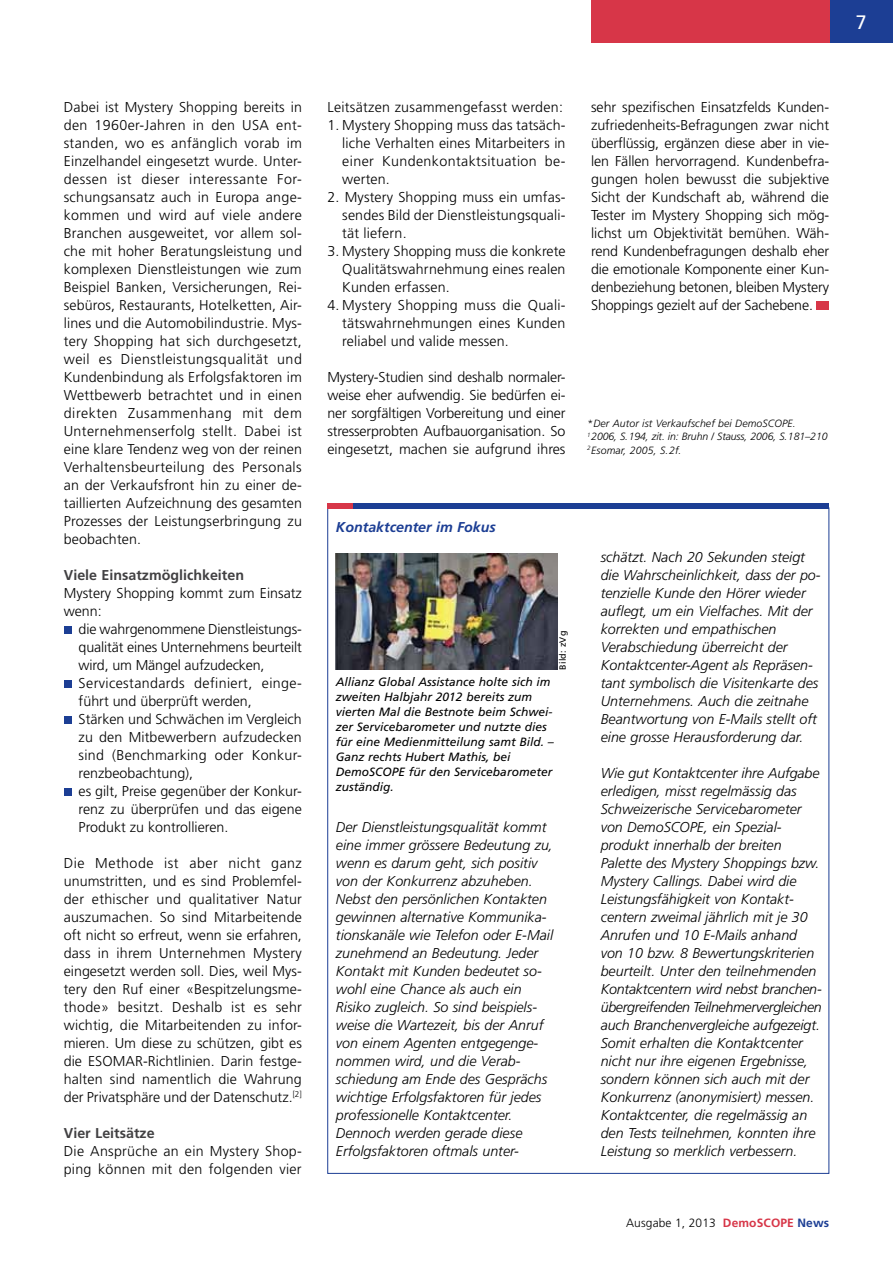
<style>
.page{position:relative;width:893px;height:1263px;background:#fff}
.page>*{position:absolute;margin:0;border:0;box-sizing:border-box;transform-origin:0 0}
.t1{font:19.5px "Frutiger LT Std";color:#fff}
.t2{font:300 14.25px/18px "Frutiger LT Std";letter-spacing:.01em;color:#000;text-align:justify}
.t3{font:italic 300 14.25px/18px "Frutiger LT Std";color:#000}
.t4{font:700 14.25px "Frutiger LT Std";color:#414042}
.t5{font:italic 700 14.25px "Frutiger LT Std";color:#1c3e94}
.t6{font:italic 12px/15px "Frutiger LT Std";color:#000}
.t7{font:300 12px "Frutiger LT Std";letter-spacing:.01em;color:#000}
.t8{font:italic 300 10.5px/13.5px "Frutiger LT Std";letter-spacing:.01em;color:#000}
.t9{font:9px "Frutiger LT Std";letter-spacing:.02em;color:#000}
.s1{font-weight:700;color:#d73648}
.s2{font-weight:700;color:#1c3e94}
</style>
<div class="page">
<div style="left:829px;top:0;width:64px;height:43px;background:#1c3e94"></div>
<div style="left:591px;top:0;width:238px;height:43px;background:#d73648"></div>
<div style="left:64px;top:626px;width:7px;height:8px;background:#1c3e94"></div>
<div style="left:64px;top:680px;width:7px;height:8px;background:#1c3e94"></div>
<div style="left:64px;top:716px;width:7px;height:8px;background:#1c3e94"></div>
<div style="left:64px;top:788px;width:7px;height:8px;background:#1c3e94"></div>
<img style="left:336px;top:553px;width:221px;height:117px">
<div style="left:816px;top:301px;width:13px;height:9px;background:#d73648"></div>
<div style="left:327px;top:503px;width:502px;height:6px;background:#1c3e94"></div>
<div style="left:327px;top:503px;width:26px;height:6px;background:#d73648"></div>
<h1 class="t1" style="left:856px;top:10px;width:12px">7</h1>
<p class="t2" style="left:64px;top:98px;width:240px">Dabei ist Mystery Shopping bereits in den 1960er-Jahren in den USA ent&shy;standen, wo es anfänglich vorab im Einzelhandel eingesetzt wurde. Unter&shy;dessen ist dieser interessante For&shy;schungsansatz auch in Europa ange&shy;kommen und wird auf viele andere Branchen ausgeweitet, vor allem sol&shy;che mit hoher Beratungsleistung und komplexen Dienstleistungen wie zum Beispiel Banken, Versicherungen, Rei&shy;sebüros, Restaurants, Hotelketten, Air&shy;lines und die Automobilindustrie. Mys&shy;tery Shopping hat sich durchgesetzt, weil es Dienstleistungsqualität und Kundenbindung als Erfolgsfaktoren im Wettbewerb betrachtet und in einen direkten Zusammenhang mit dem Unternehmenserfolg stellt. Dabei ist eine klare Tendenz weg von der reinen Verhaltensbeurteilung des Personals an der Verkaufsfront hin zu einer de&shy;taillierten Aufzeichnung des gesamten Prozesses der Leistungserbringung zu beobachten.</p>
<p class="t4" style="left:64px;top:566px;width:182px">Viele Einsatzmöglichkeiten</p>
<p class="t2" style="left:64px;top:584px;width:240px">Mystery Shopping kommt zum Einsatz wenn:</p>
<p class="t2" style="left:79px;top:620px;width:225px;text-align:left">die wahrgenommene Dienstleistungs&shy;qualität eines Unternehmens beurteilt wird, um Mängel aufzudecken,<br>Servicestandards definiert, einge&shy;führt und überprüft werden,<br>Stärken und Schwächen im Vergleich zu den Mitbewerbern aufzudecken sind (Benchmarking oder Konkur&shy;renzbeobachtung),<br>es gilt, Preise gegenüber der Konkur&shy;renz zu überprüfen und das eigene<br>Produkt zu kontrollieren.</p>
<p class="t2" style="left:64px;top:854px;width:240px">Die Methode ist aber nicht ganz unumstritten, und es sind Problemfel&shy;der ethischer und qualitativer Natur auszumachen. So sind Mitarbeitende oft nicht so erfreut, wenn sie erfahren, dass in ihrem Unternehmen Mystery eingesetzt werden soll. Dies, weil Mys&shy;tery den Ruf einer «Bespitzelungsme&shy;thode» besitzt. Deshalb ist es sehr wichtig, die Mitarbeitenden zu infor&shy;mieren. Um diese zu schützen, gibt es die ESOMAR-Richtlinien. Darin festge&shy;halten sind namentlich die Wahrung der Privatsphäre und der Datenschutz.<sup>[2]</sup></p>
<p class="t4" style="left:64px;top:1124px;width:92px">Vier Leitsätze</p>
<p class="t2" style="left:64px;top:1142px;width:240px">Die Ansprüche an ein Mystery Shop&shy;ping können mit den folgenden vier</p>
<p class="t2" style="left:327px;top:98px;width:237px">Leitsätzen zusammengefasst werden:</p>
<p class="t2" style="left:342px;top:116px;width:225px;text-indent:-15px">1. Mystery Shopping muss das tatsäch&shy;liche Verhalten eines Mitarbeiters in einer Kundenkontaktsituation be&shy;werten.</p>
<p class="t2" style="left:342px;top:188px;width:225px;text-indent:-15px">2. Mystery Shopping muss ein umfas&shy;sendes Bild der Dienstleistungsquali&shy;tät liefern.</p>
<p class="t2" style="left:342px;top:242px;width:225px;text-indent:-15px">3. Mystery Shopping muss die konkrete Qualitätswahrnehmung eines realen Kunden erfassen.</p>
<p class="t2" style="left:342px;top:296px;width:225px;text-indent:-15px">4. Mystery Shopping muss die Quali&shy;tätswahrnehmungen eines Kunden reliabel und valide messen.</p>
<p class="t2" style="left:327px;top:368px;width:240px">Mystery-Studien sind deshalb normaler&shy;weise eher aufwendig. Sie bedürfen ei&shy;ner sorgfältigen Vorbereitung und einer stresserprobten Aufbauorganisation. So eingesetzt, machen sie aufgrund ihres</p>
<p class="t2" style="left:591px;top:98px;width:240px">sehr spezifischen Einsatzfelds Kunden&shy;zufriedenheits-Befragungen zwar nicht überflüssig, ergänzen diese aber in vie&shy;len Fällen hervorragend. Kundenbefra&shy;gungen holen bewusst die subjektive Sicht der Kundschaft ab, während die Tester im Mystery Shopping sich mög&shy;lichst um Objektivität bemühen. Wäh&shy;rend Kundenbefragungen deshalb eher die emotionale Komponente einer Kun&shy;denbeziehung betonen, bleiben Mystery Shoppings gezielt auf der Sachebene.</p>
<p class="t8" style="left:587px;top:416px;width:242px">*Der Autor ist Verkaufschef bei DemoSCOPE.<br><sup>1</sup> 2006, S.194, zit. in: Bruhn / Stauss, 2006, S.181–210<br><sup>2</sup>Esomar, 2005, S.2f.</p>
<p class="t5" style="left:336px;top:519px;width:161px">Kontaktcenter im Fokus</p>
<p class="t9" style="left:557px;top:670px;width:40px;rotate:-90deg">Bild: zVg</p>
<p class="t6" style="left:336px;top:675px;width:219px">Allianz Global Assistance holte sich im zweiten Halbjahr 2012 bereits zum vierten Mal die Bestnote beim Schwei&shy;zer Servicebarometer und nutzte dies für eine Medienmitteilung samt Bild. – Ganz rechts Hubert Mathis, bei DemoSCOPE für den Servicebarometer zuständig.</p>
<p class="t3" style="left:336px;top:818px;width:219px">Der Dienstleistungsqualität kommt eine immer grössere Bedeutung zu, wenn es darum geht, sich positiv von der Konkurrenz abzuheben.<br>Nebst den persönlichen Kontakten gewinnen alternative Kommunika&shy;tionskanäle wie Telefon oder E-Mail zunehmend an Bedeutung. Jeder<br>Kontakt mit Kunden bedeutet so&shy;wohl eine Chance als auch ein<br>Risiko zugleich. So sind beispiels&shy;weise die Wartezeit, bis der Anruf von einem Agenten entgegenge&shy;nommen wird, und die Verab&shy;schiedung am Ende des Gesprächs wichtige Erfolgsfaktoren für jedes professionelle Kontaktcenter.<br>Dennoch werden gerade diese<br>Erfolgsfaktoren oftmals unter-</p>
<p class="t3" style="left:601px;top:548px;width:221px">schätzt. Nach 20 Sekunden steigt die Wahrscheinlichkeit, dass der po&shy;tenzielle Kunde den Hörer wieder auflegt, um ein Vielfaches. Mit der korrekten und empathischen Verabschiedung überreicht der Kontaktcenter-Agent als Repräsen&shy;tant symbolisch die Visitenkarte des Unternehmens. Auch die zeitnahe Beantwortung von E-Mails stellt oft eine grosse Herausforderung dar.</p>
<p class="t3" style="left:601px;top:764px;width:223px">Wie gut Kontaktcenter ihre Aufgabe erledigen, misst regelmässig das Schweizerische Servicebarometer von DemoSCOPE, ein Spezial&shy;produkt innerhalb der breiten Palette des Mystery Shoppings bzw.<br>Mystery Callings. Dabei wird die Leistungsfähigkeit von Kontakt&shy;centern zweimal jährlich mit je 30<br>Anrufen und 10 E-Mails anhand von 10 bzw. 8 Bewertungskriterien beurteilt. Unter den teilnehmenden Kontaktcentern wird nebst branchen&shy;übergreifenden Teilnehmervergleichen auch Branchenvergleiche aufgezeigt.<br>Somit erhalten die Kontaktcenter nicht nur ihre eigenen Ergebnisse, sondern können sich auch mit der Konkurrenz (anonymisiert) messen.<br>Kontaktcenter, die regelmässig an den Tests teilnehmen, konnten ihre Leistung so merklich verbessern.</p>
<p class="t7" style="left:626px;top:1216px;width:205px">Ausgabe 1, 2013 <span class="s1">DemoSCOPE</span> <span class="s2">News</span></p>
</div>
